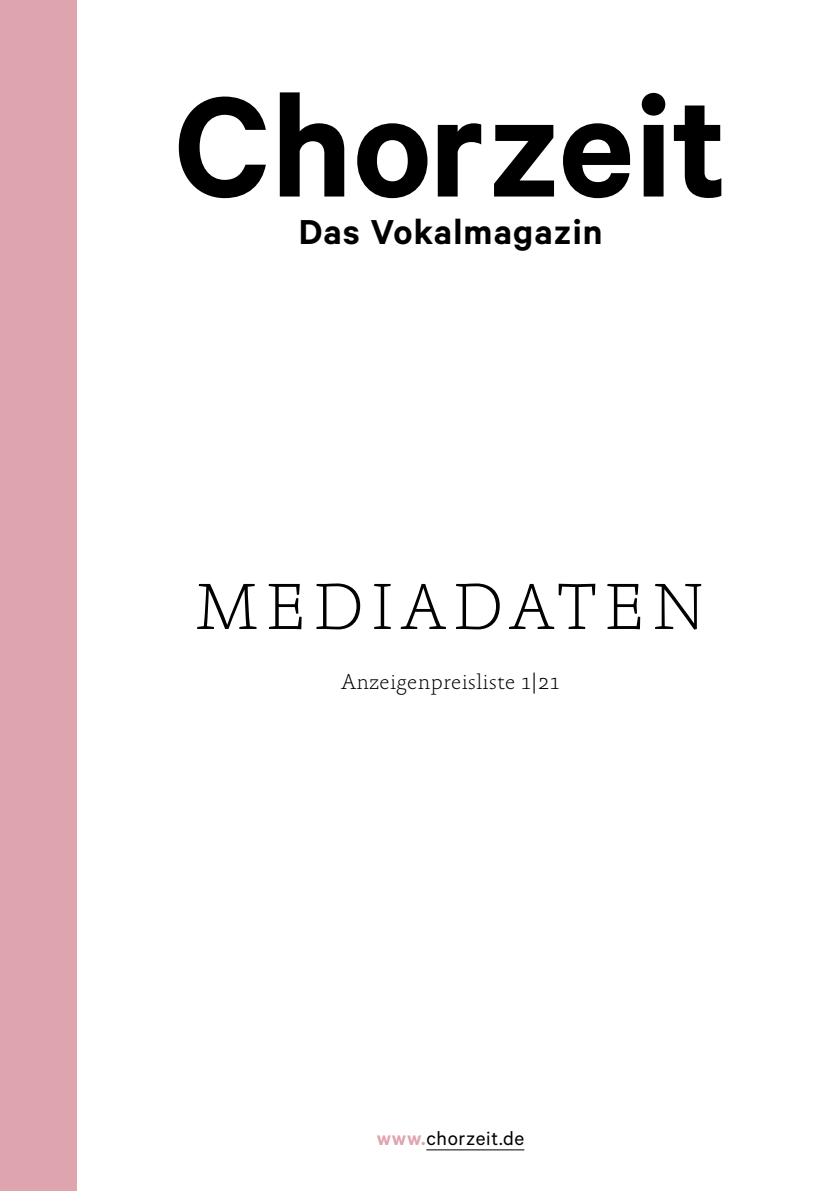
<style>
.page{position:relative;width:840px;height:1191px;background:#fff}
.page>*{position:absolute;margin:0;border:0;box-sizing:border-box;transform-origin:0 0}
.t1{font:600 160.2px "Calibre";letter-spacing:.005em;color:#000}
.t2{font:100 66px "Absara Pro";letter-spacing:.09em;color:#000}
.t3{font:600 39px "Calibre";letter-spacing:.03em;color:#000}
.t4{font:100 22px "Absara Pro";color:#000}
.t5{font:21.4px "Calibre";letter-spacing:.03em;color:#000}
.s1{font-size:21.8px}
.s2{font-weight:600;color:#dfa5af}
</style>
<div class="page">
<hr style="left:426px;top:1149px;width:98px;height:1px;background:#000">
<div style="left:0;top:0;width:77px;height:1191px;background:#dfa5af"></div>
<h1 class="t1" style="left:174px;top:51px;width:554px">Chorzeit</h1>
<h3 class="t3" style="left:298px;top:208px;width:305px">Das Vokalmagazin</h3>
<h2 class="t2" style="left:195px;top:572px;width:512px">MEDIADATEN</h2>
<p class="t4" style="left:341px;top:670px;width:220px">Anzeigenpreisliste 1<span class="s1">|</span>21</p>
<p class="t5" style="left:377px;top:1125px;width:149px"><span class="s2">www.</span>chorzeit.de</p>
</div>
